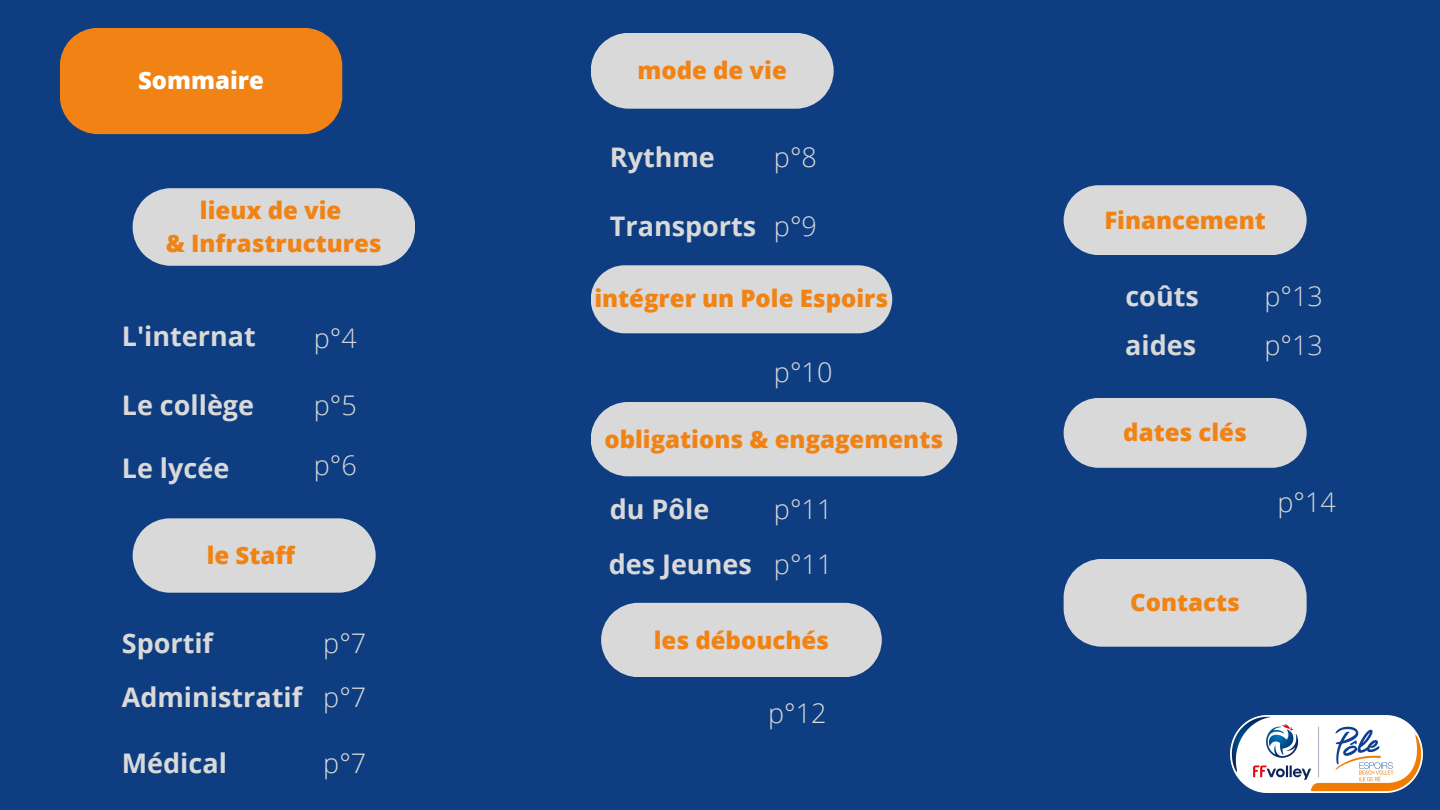
<style>
.page{position:relative;width:1440px;height:810px;background:#0e3e81}
.page>*{position:absolute;margin:0;border:0;box-sizing:border-box;transform-origin:0 0}
.t1{font:700 27px "Open Sans";color:#d9d9d9}
.t2{font:300 27px "Open Sans";color:#d9d9d9}
.t3{font:800 24px "Open Sans";color:#f18214}
.t4{font:800 24px "Open Sans";color:#fff}
</style>
<div class="page">
<div style="left:60px;top:28px;width:282px;height:106px;background:#f18214"></div>
<svg style="left:133px;top:188px;width:282px;height:78px;background:#cccfd3"></svg>
<svg style="left:591px;top:33px;width:243px;height:76px;background:#caced2"></svg>
<svg style="left:133px;top:518px;width:243px;height:75px;background:#c9cdd2"></svg>
<svg style="left:1064px;top:398px;width:243px;height:70px;background:#cbcfd3"></svg>
<div style="left:591px;top:402px;width:366px;height:74px;background:#d9d9d9"></div>
<div style="left:591px;top:265px;width:301px;height:68px;background:#d9d9d9"></div>
<div style="left:601px;top:603px;width:281px;height:74px;background:#d9d9d9"></div>
<svg style="left:1064px;top:559px;width:243px;height:88px;background:#cccfd3"></svg>
<img style="left:1230px;top:715px;width:192px;height:77px">
<svg style="left:1064px;top:185px;width:243px;height:70px;background:#cbced3"></svg>
<p class="t4" style="left:138px;top:64px;width:127px">Sommaire</p>
<p class="t3" style="left:200px;top:193px;width:143px">lieux de vie</p>
<p class="t3" style="left:166px;top:226px;width:217px">&amp; Infrastructures</p>
<h2 class="t1" style="left:122px;top:317px;width:136px">L'internat</h2>
<h1 class="t1" style="left:122px;top:386px;width:134px">Le collège</h1>
<h2 class="t1" style="left:122px;top:449px;width:109px">Le lycée</h2>
<h1 class="t2" style="left:314px;top:320px;width:45px">p°4</h1>
<h2 class="t2" style="left:314px;top:386px;width:45px">p°5</h2>
<p class="t2" style="left:314px;top:446px;width:45px">p°6</p>
<h2 class="t3" style="left:207px;top:538px;width:90px">le Staff</h2>
<h1 class="t1" style="left:122px;top:624px;width:93px">Sportif</h1>
<p class="t1" style="left:122px;top:678px;width:182px">Administratif</p>
<h2 class="t1" style="left:122px;top:744px;width:107px">Médical</h2>
<h2 class="t2" style="left:323px;top:624px;width:45px">p°7</h2>
<p class="t2" style="left:323px;top:678px;width:45px">p°7</p>
<h1 class="t2" style="left:323px;top:744px;width:45px">p°7</h1>
<h1 class="t3" style="left:637px;top:54px;width:151px">mode de vie</h1>
<h1 class="t1" style="left:610px;top:138px;width:107px">Rythme</h1>
<h2 class="t1" style="left:610px;top:207px;width:148px">Transports</h2>
<p class="t2" style="left:774px;top:138px;width:45px">p°8</p>
<h2 class="t2" style="left:774px;top:207px;width:45px">p°9</h2>
<h1 class="t3" style="left:594px;top:282px;width:295px">intégrer un Pole Espoirs</h1>
<h1 class="t2" style="left:774px;top:353px;width:60px">p°10</h1>
<h2 class="t3" style="left:1104px;top:203px;width:163px">Financement</h2>
<p class="t1" style="left:1125px;top:277px;width:75px">coûts</p>
<h2 class="t1" style="left:1125px;top:326px;width:72px">aides</h2>
<p class="t2" style="left:1265px;top:326px;width:60px">p°13</p>
<h1 class="t2" style="left:1265px;top:277px;width:60px">p°13</h1>
<h2 class="t3" style="left:605px;top:422px;width:340px">obligations &amp; engagements</h2>
<h1 class="t3" style="left:1123px;top:416px;width:125px">dates clés</h1>
<h2 class="t1" style="left:610px;top:491px;width:101px">du Pôle</h2>
<h1 class="t2" style="left:774px;top:491px;width:60px">p°11</h1>
<p class="t1" style="left:609px;top:545px;width:145px">des Jeunes</p>
<h2 class="t2" style="left:774px;top:545px;width:60px">p°11</h2>
<h2 class="t3" style="left:654px;top:623px;width:177px">les débouchés</h2>
<h2 class="t2" style="left:768px;top:694px;width:60px">p°12</h2>
<p class="t3" style="left:1130px;top:586px;width:111px">Contacts</p>
<p class="t2" style="left:1277px;top:483px;width:60px">p°14</p>
</div>
